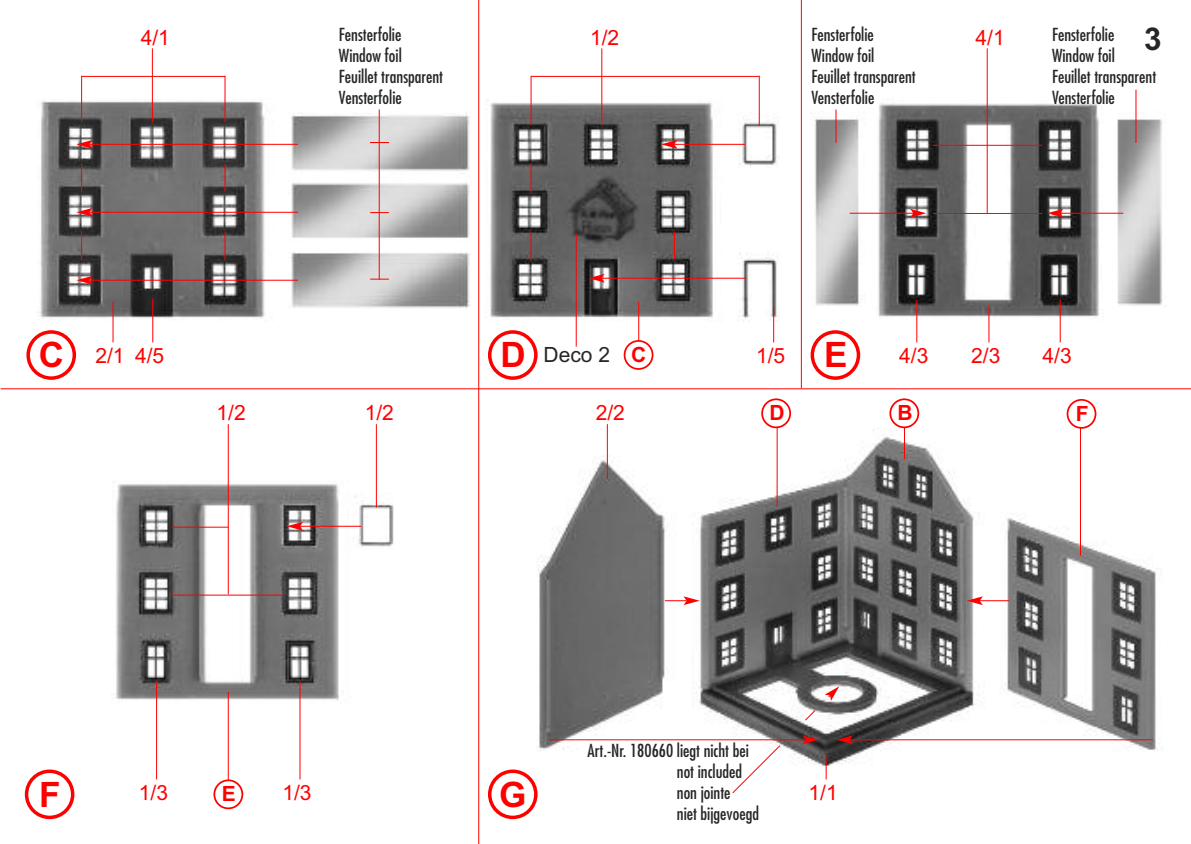
<style>
.page{position:relative;width:1191px;height:844px;background:#fff}
.page>*{position:absolute;margin:0;border:0;box-sizing:border-box;transform-origin:0 0}
.t1{font:700 35px "Arial";color:#f00}
.t2{font:700 31.5px "Arial";color:#272627}
.t3{font:21px "Arial";color:#f00}
.t4{font:700 21px "Arial";color:#f00}
.t5{font:21px "Arial";color:#272627}
.t6{font:condensed 17.5px/21px "Futura Std";color:#272627}
</style>
<div class="page">
<hr style="left:478px;top:0;width:1px;height:843px;background:#f00">
<hr style="left:801px;top:0;width:1px;height:388px;background:#f00">
<hr style="left:1px;top:388px;width:1190px;height:1px;background:#f00">
<img style="left:39px;top:98px;width:432px;height:223px">
<img style="left:486px;top:98px;width:293px;height:223px">
<img style="left:811px;top:97px;width:351px;height:224px">
<img style="left:113px;top:480px;width:281px;height:223px">
<img style="left:538px;top:427px;width:620px;height:347px">
<svg style="left:889px;top:398px;width:30px;height:30px"></svg>
<hr style="left:986px;top:48px;width:1px;height:165px;background:#f00">
<hr style="left:152px;top:48px;width:1px;height:74px;background:#f00">
<hr style="left:81px;top:76px;width:1px;height:46px;background:#f00">
<hr style="left:224px;top:76px;width:1px;height:46px;background:#f00">
<svg style="left:81px;top:164px;width:1px;height:28px"></svg>
<svg style="left:224px;top:164px;width:1px;height:27px"></svg>
<svg style="left:81px;top:231px;width:1px;height:29px"></svg>
<svg style="left:224px;top:231px;width:1px;height:28px"></svg>
<hr style="left:82px;top:76px;width:143px;height:1px;background:#f00">
<hr style="left:933px;top:145px;width:109px;height:1px;background:#f00">
<hr style="left:933px;top:213px;width:109px;height:1px;background:#f00">
<hr style="left:601px;top:48px;width:1px;height:77px;background:#f00">
<hr style="left:530px;top:76px;width:1px;height:49px;background:#f00">
<hr style="left:759px;top:76px;width:1px;height:50px;background:#f00">
<svg style="left:530px;top:164px;width:1px;height:28px"></svg>
<svg style="left:530px;top:231px;width:1px;height:29px"></svg>
<svg style="left:674px;top:231px;width:1px;height:28px"></svg>
<hr style="left:531px;top:76px;width:228px;height:1px;background:#f00">
<hr style="left:228px;top:424px;width:1px;height:170px;background:#f00">
<hr style="left:228px;top:691px;width:1px;height:88px;background:#f00">
<hr style="left:376px;top:424px;width:1px;height:83px;background:#f00">
<hr style="left:607px;top:424px;width:1px;height:55px;background:#f00">
<hr style="left:776px;top:427px;width:1px;height:79px;background:#f00">
<hr style="left:904px;top:427px;width:1px;height:32px;background:#f00">
<hr style="left:1080px;top:427px;width:1px;height:128px;background:#f00">
<hr style="left:172px;top:594px;width:111px;height:1px;background:#f00">
<hr style="left:172px;top:526px;width:56px;height:1px;background:#f00">
<hr style="left:379px;top:109px;width:1px;height:170px;background:#f00">
<hr style="left:300px;top:525px;width:61px;height:1px;background:#f00">
<svg style="left:287px;top:521px;width:16px;height:9px"></svg>
<hr style="left:850px;top:739px;width:302px;height:1px;background:#f00">
<svg style="left:836px;top:735px;width:17px;height:9px"></svg>
<hr style="left:550px;top:739px;width:255px;height:1px;background:#f00">
<svg style="left:802px;top:735px;width:17px;height:9px"></svg>
<svg style="left:665px;top:596px;width:34px;height:9px"></svg>
<hr style="left:979px;top:600px;width:30px;height:1px;background:#f00">
<svg style="left:966px;top:596px;width:16px;height:9px"></svg>
<svg style="left:824px;top:686px;width:15px;height:14px"></svg>
<svg style="left:731px;top:744px;width:50px;height:50px"></svg>
<svg style="left:804px;top:709px;width:12px;height:12px"></svg>
<svg style="left:26px;top:330px;width:50px;height:50px"></svg>
<svg style="left:488px;top:330px;width:49px;height:50px"></svg>
<svg style="left:810px;top:330px;width:50px;height:50px"></svg>
<svg style="left:25px;top:769px;width:49px;height:50px"></svg>
<svg style="left:488px;top:769px;width:49px;height:50px"></svg>
<svg style="left:623px;top:340px;width:30px;height:30px"></svg>
<svg style="left:761px;top:398px;width:30px;height:30px"></svg>
<svg style="left:213px;top:779px;width:30px;height:30px"></svg>
<svg style="left:1066px;top:399px;width:30px;height:29px"></svg>
<hr style="left:835px;top:109px;width:1px;height:34px;background:#f00">
<hr style="left:1135px;top:90px;width:1px;height:53px;background:#f00">
<hr style="left:152px;top:298px;width:1px;height:44px;background:#f00">
<hr style="left:638px;top:301px;width:1px;height:39px;background:#f00">
<hr style="left:576px;top:233px;width:1px;height:113px;background:#f00">
<hr style="left:773px;top:306px;width:1px;height:36px;background:#f00">
<hr style="left:156px;top:680px;width:1px;height:99px;background:#f00">
<hr style="left:299px;top:680px;width:1px;height:99px;background:#f00">
<svg style="left:825px;top:756px;width:1px;height:23px"></svg>
<hr style="left:113px;top:301px;width:1px;height:41px;background:#f00">
<hr style="left:1059px;top:299px;width:1px;height:43px;background:#f00">
<hr style="left:916px;top:299px;width:1px;height:43px;background:#f00">
<hr style="left:988px;top:305px;width:1px;height:37px;background:#f00">
<hr style="left:89px;top:144px;width:209px;height:1px;background:#f00">
<svg style="left:76px;top:140px;width:17px;height:9px"></svg>
<hr style="left:89px;top:212px;width:209px;height:1px;background:#f00">
<svg style="left:76px;top:208px;width:17px;height:8px"></svg>
<hr style="left:89px;top:280px;width:209px;height:1px;background:#f00">
<svg style="left:76px;top:276px;width:17px;height:8px"></svg>
<hr style="left:674px;top:144px;width:71px;height:1px;background:#f00">
<svg style="left:661px;top:140px;width:16px;height:9px"></svg>
<hr style="left:601px;top:278px;width:144px;height:1px;background:#f00">
<svg style="left:588px;top:274px;width:16px;height:8px"></svg>
<hr style="left:1060px;top:213px;width:63px;height:1px;background:#f00">
<svg style="left:1047px;top:209px;width:16px;height:8px"></svg>
<hr style="left:849px;top:213px;width:64px;height:1px;background:#f00">
<svg style="left:910px;top:209px;width:16px;height:8px"></svg>
<svg style="left:370px;top:142px;width:19px;height:1px"></svg>
<svg style="left:370px;top:212px;width:19px;height:1px"></svg>
<svg style="left:370px;top:278px;width:19px;height:1px"></svg>
<p class="t6" style="left:339px;top:25px;width:106px">Fensterfolie<br>Window foil<br>Feuillet transparent<br>Vensterfolie</p>
<p class="t6" style="left:811px;top:25px;width:106px">Fensterfolie<br>Window foil<br>Feuillet transparent<br>Vensterfolie</p>
<p class="t6" style="left:1052px;top:25px;width:106px">Fensterfolie<br>Window foil<br>Feuillet transparent<br>Vensterfolie</p>
<h2 class="t2" style="left:1144px;top:20px;width:19px">3</h2>
<p class="t3" style="left:141px;top:25px;width:31px">4/1</p>
<p class="t3" style="left:590px;top:25px;width:31px">1/2</p>
<p class="t3" style="left:975px;top:25px;width:31px">4/1</p>
<h1 class="t1" style="left:39px;top:334px;width:27px">C</h1>
<h1 class="t1" style="left:500px;top:334px;width:27px">D</h1>
<h1 class="t1" style="left:824px;top:334px;width:25px">E</h1>
<p class="t4" style="left:631px;top:342px;width:17px">C</p>
<p class="t3" style="left:95px;top:343px;width:31px">2/1</p>
<p class="t3" style="left:899px;top:343px;width:31px">4/3</p>
<p class="t3" style="left:971px;top:343px;width:31px">2/3</p>
<p class="t3" style="left:1042px;top:343px;width:31px">4/3</p>
<p class="t3" style="left:135px;top:343px;width:31px">4/5</p>
<p class="t3" style="left:756px;top:343px;width:31px">1/5</p>
<p class="t5" style="left:543px;top:343px;width:68px">Deco 2</p>
<p class="t3" style="left:217px;top:400px;width:31px">1/2</p>
<p class="t3" style="left:365px;top:400px;width:31px">1/2</p>
<p class="t3" style="left:595px;top:400px;width:31px">2/2</p>
<p class="t4" style="left:769px;top:401px;width:17px">D</p>
<p class="t4" style="left:897px;top:401px;width:17px">B</p>
<p class="t6" style="left:677px;top:740px;width:84px;text-indent:-89px">Art.-Nr. 180660 liegt nicht bei not included non jointe<br>niet bijgevoegd</p>
<h1 class="t1" style="left:39px;top:773px;width:23px">F</h1>
<h1 class="t1" style="left:499px;top:773px;width:29px">G</h1>
<p class="t3" style="left:139px;top:779px;width:31px">1/3</p>
<p class="t3" style="left:282px;top:779px;width:31px">1/3</p>
<p class="t3" style="left:808px;top:779px;width:31px">1/1</p>
<p class="t4" style="left:222px;top:781px;width:16px">E</p>
<p class="t4" style="left:1075px;top:401px;width:14px">F</p>
</div>
